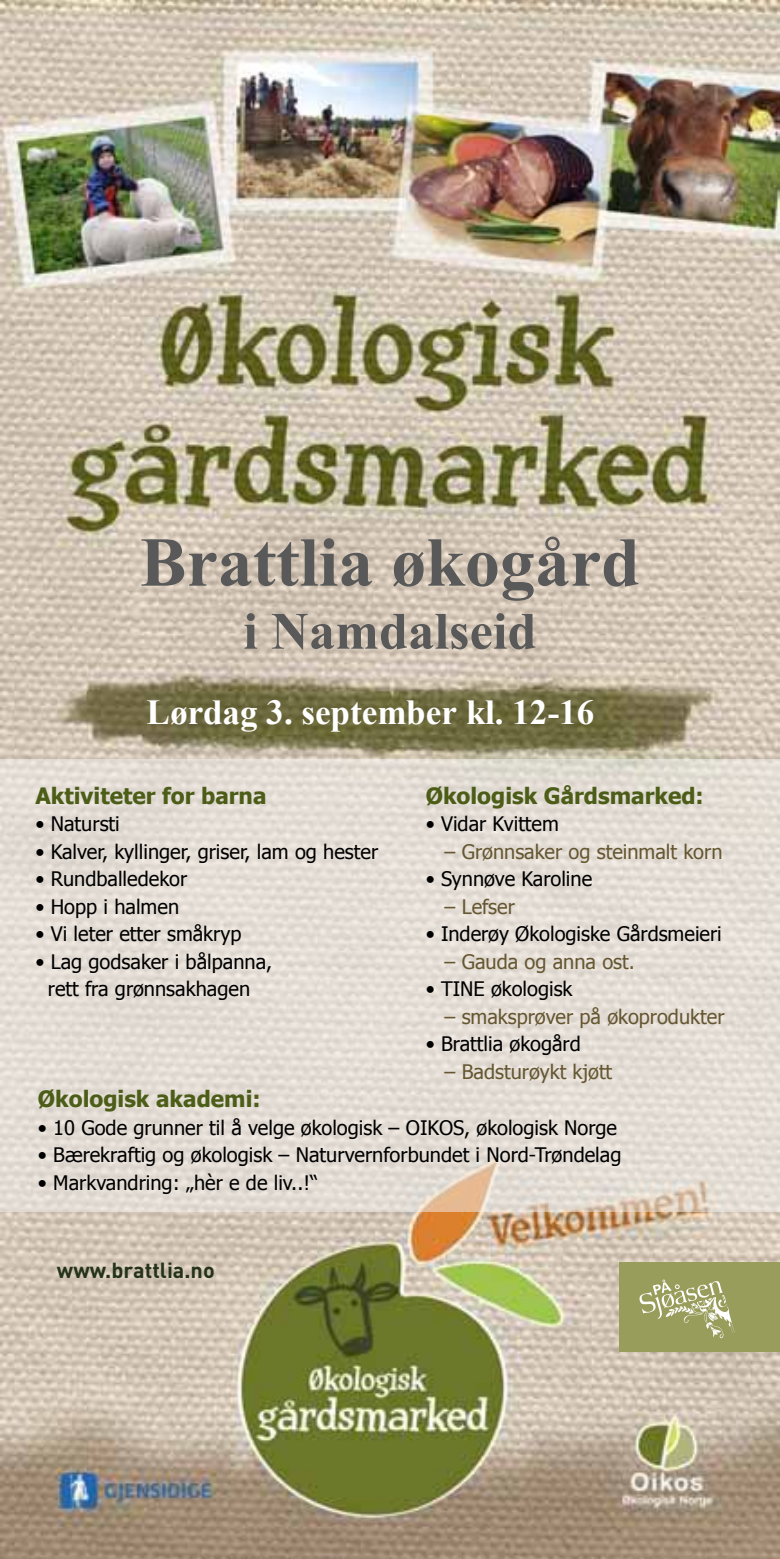
<style>
.page{position:relative;width:780px;height:1559px;background:#fff}
.page>*{position:absolute;margin:0;border:0;box-sizing:border-box;transform-origin:0 0}
.t1{font:700 70px "Times New Roman";color:#595959}
.t2{font:700 52.5px "Times New Roman";color:#595959}
.t3{font:700 35px "Times New Roman";color:#fff}
.t4{font:700 22.5px "Tahoma";color:#4c5d18}
.t5{font:700 21.5px "DIN";color:#24331a}
.t6{font:20px/27.5px "Tahoma";color:#000;text-align:center}
.t7{font:20px "Tahoma";color:#665732}
</style>
<div class="page">
<img style="left:0;top:0;width:779px;height:1559px">
<div style="left:0;top:759px;width:779px;height:452px;background:#e3ddd5"></div>
<div style="left:619px;top:1262px;width:160px;height:90px;background:#999d5c"></div>
<svg style="left:639px;top:1279px;width:95px;height:59px"></svg>
<h1 class="t1" style="left:140px;top:514px;width:501px">Brattlia økogård</h1>
<h2 class="t2" style="left:243px;top:595px;width:295px">i Namdalseid</h2>
<h3 class="t3" style="left:146px;top:688px;width:449px">Lørdag 3. september kl. 12-16</h3>
<p class="t4" style="left:35px;top:780px;width:232px">Aktiviteter for barna</p>
<p class="t6" style="left:35px;top:809px;width:86px">• Natursti</p>
<p class="t6" style="left:35px;top:837px;width:344px">• Kalver, kyllinger, griser, lam og hester</p>
<p class="t6" style="left:35px;top:864px;width:153px">• Rundballedekor</p>
<p class="t6" style="left:35px;top:892px;width:145px">• Hopp i halmen</p>
<p class="t6" style="left:35px;top:919px;width:207px">• Vi leter etter småkryp</p>
<p class="t6" style="left:35px;top:947px;width:238px">• Lag godsaker i bålpanna, rett fra grønnsakhagen</p>
<p class="t4" style="left:425px;top:780px;width:279px">Økologisk Gårdsmarked:</p>
<p class="t6" style="left:425px;top:809px;width:135px">• Vidar Kvittem</p>
<p class="t7" style="left:444px;top:838px;width:279px">– Grønnsaker og steinmalt korn</p>
<p class="t6" style="left:425px;top:864px;width:168px">• Synnøve Karoline</p>
<p class="t7" style="left:444px;top:893px;width:72px">– Lefser</p>
<p class="t6" style="left:425px;top:919px;width:297px">• Inderøy Økologiske Gårdsmeieri</p>
<p class="t7" style="left:444px;top:948px;width:192px">– Gauda og anna ost.</p>
<p class="t6" style="left:425px;top:974px;width:148px">• TINE økologisk</p>
<p class="t7" style="left:444px;top:1003px;width:281px">– smaksprøver på økoprodukter</p>
<p class="t6" style="left:425px;top:1029px;width:156px">• Brattlia økogård</p>
<p class="t7" style="left:444px;top:1058px;width:169px">– Badsturøykt kjøtt</p>
<p class="t4" style="left:38px;top:1083px;width:224px">Økologisk akademi:</p>
<p class="t6" style="left:38px;top:1113px;width:580px">• 10 Gode grunner til å velge økologisk – OIKOS, økologisk Norge</p>
<p class="t6" style="left:38px;top:1140px;width:585px">• Bærekraftig og økologisk – Naturvernforbundet i Nord-Trøndelag</p>
<p class="t6" style="left:38px;top:1168px;width:281px">• Markvandring: „hèr e de liv..!“</p>
<p class="t5" style="left:57px;top:1256px;width:159px">www.brattlia.no</p>
</div>
